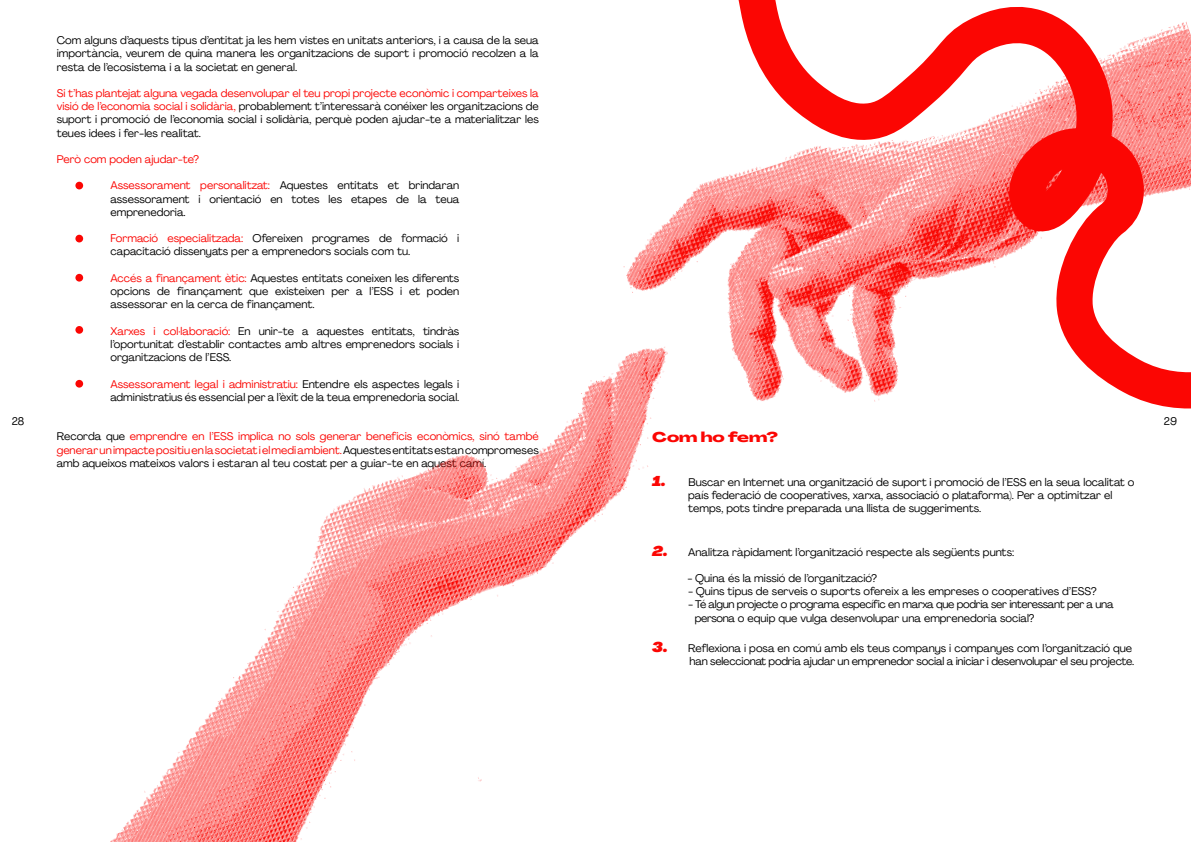
<style>
.page{position:relative;width:1191px;height:842px;background:#fff}
.page>*{position:absolute;margin:0;border:0;box-sizing:border-box;transform-origin:0 0}
.t1{font:800 14px "Agrandir Grand";color:#fb0603}
.t2{font:11px/13.2px "Agrandir";color:#000;text-align:justify}
.t3{font:11px/13.2px "Agrandir";color:#fb0603;text-align:justify}
.t4{font:11px/13.2px "Agrandir";letter-spacing:-.02em;color:#000;text-align:right}
.t5{font:11px/13.2px "Agrandir";letter-spacing:-.03em;color:#000}
.s1{color:#fb0603}
.s2{color:#000}
.s3{font-weight:900;font-style:italic;font-stretch:expanded;font-size:14px;color:#fb0603}
</style>
<div class="page">
<img style="left:75px;top:178px;width:643px;height:664px">
<svg style="left:718px;top:0;width:473px;height:409px"></svg>
<p class="t2" style="left:57px;top:34px;width:483px">Com alguns d’aquests tipus d’entitat ja les hem vistes en unitats anteriors, i a causa de la seua importància, veurem de quina manera les organitzacions de suport i promoció recolzen a la resta de l’ecosistema i a la societat en general.</p>
<p class="t2" style="left:57px;top:86px;width:483px"><span class="s1">Si t’has plantejat alguna vegada desenvolupar el teu propi projecte econòmic i comparteixes la visió de l’economia social i solidària,</span> probablement t’interessarà conéixer les organitzacions de suport i promoció de l’economia social i solidària, perquè poden ajudar-te a materialitzar les teues idees i fer-les realitat.</p>
<p class="t3" style="left:57px;top:152px;width:144px">Però com poden ajudar-te?</p>
<p class="t2" style="left:111px;top:179px;width:350px"><span class="s1">Assessorament personalitzat:</span> Aquestes entitats et brindaran assessorament i orientació en totes les etapes de la teua emprenedoria.</p>
<p class="t2" style="left:111px;top:232px;width:350px"><span class="s1">Formació especialitzada:</span> Ofereixen programes de formació i capacitació dissenyats per a emprenedors socials com tu.</p>
<p class="t2" style="left:111px;top:271px;width:350px"><span class="s1">Accés a finançament ètic:</span> Aquestes entitats coneixen les diferents opcions de finançament que existeixen per a l’ESS i et poden assessorar en la cerca de finançament.</p>
<p class="t2" style="left:111px;top:324px;width:350px"><span class="s1">Xarxes i col·laboració:</span> En unir-te a aquestes entitats, tindràs l’oportunitat d’establir contactes amb altres emprenedors socials i organitzacions de l’ESS.</p>
<p class="t2" style="left:111px;top:377px;width:350px"><span class="s1">Assessorament legal i administratiu:</span> Entendre els aspectes legals i administratius és essencial per a l’èxit de la teua emprenedoria social.</p>
<p class="t3" style="left:57px;top:430px;width:483px"><span class="s2">Recorda que</span> emprendre en l’ESS implica no sols generar beneficis econòmics, sinó també generar un impacte positiu en la societat i el medi ambient. <span class="s2">Aquestes entitats estan compromeses amb aqueixos mateixos valors i estaran al teu costat per a guiar-te en aquest camí.</span></p>
<p class="t2" style="left:12px;top:414px;width:14px">28</p>
<p class="t2" style="left:1163px;top:414px;width:15px">29</p>
<p class="t1" style="left:652px;top:429px;width:127px">Com ho fem?</p>
<p class="t2" style="left:688px;top:475px;width:447px;text-align:left;text-indent:-36px"><span class="s3">1.</span> Buscar en Internet una organització de suport i promoció de l’ESS en la seua localitat o país federació de cooperatives, xarxa, associació o plataforma). Per a optimitzar el temps, pots tindre preparada una llista de suggeriments.</p>
<p class="t2" style="left:652px;top:545px;width:363px"><span class="s3">2.</span> Analitza ràpidament l’organització respecte als següents punts:</p>
<p class="t2" style="left:687px;top:571px;width:191px">- Quina és la missió de l’organització?</p>
<p class="t2" style="left:688px;top:585px;width:410px">- Quins tipus de serveis o suports ofereix a les empreses o cooperatives d’ESS?</p>
<p class="t5" style="left:695px;top:598px;width:420px;text-indent:-7px">- Té algun projecte o programa específic en marxa que podria ser interessant per a una persona o equip que vulga desenvolupar una emprenedoria social?</p>
<p class="t4" style="left:652px;top:641px;width:483px"><span class="s3">3.</span> Reflexiona i posa en comú amb els teus companys i companyes com l’organització que han seleccionat podria ajudar un emprenedor social a iniciar i desenvolupar el seu projecte.</p>
</div>
